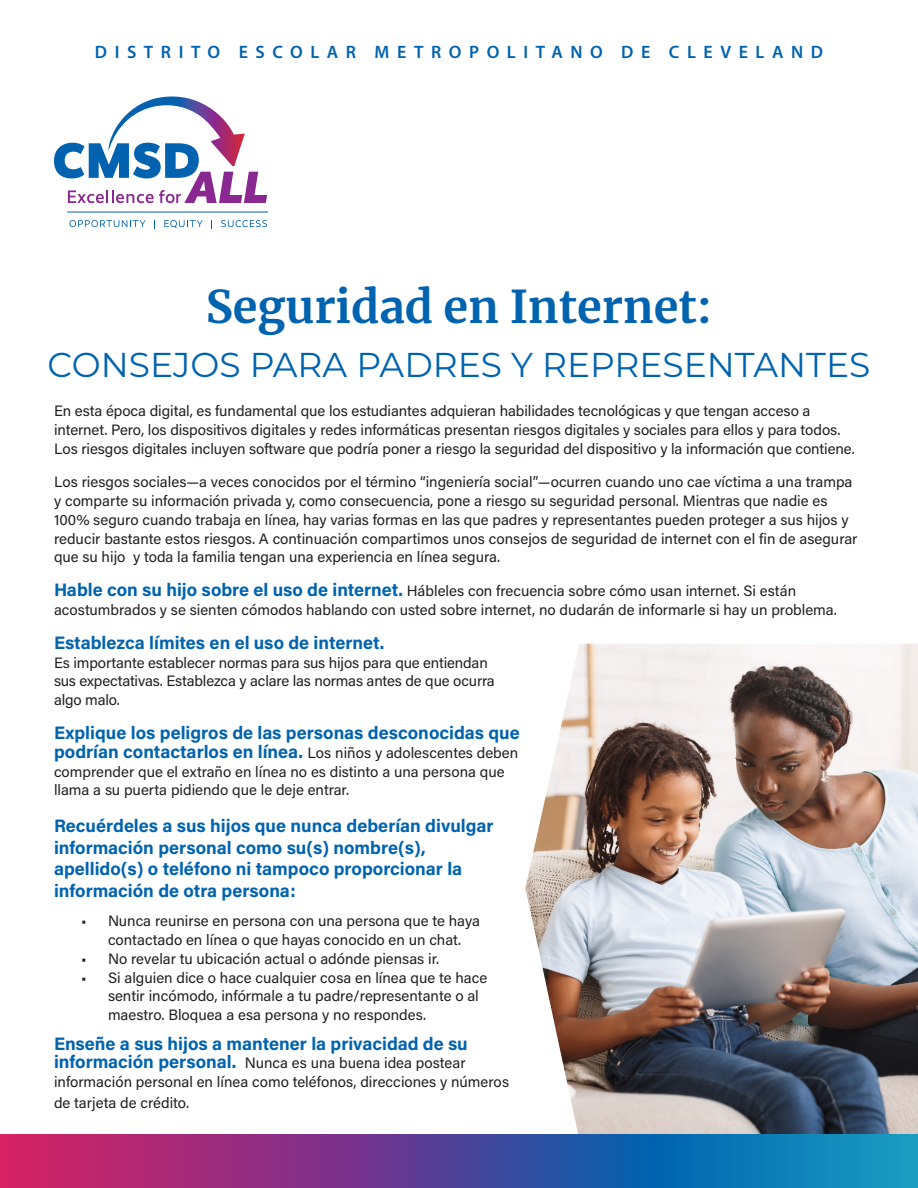
<style>
.page{position:relative;width:918px;height:1188px;background:#fff}
.page>*{position:absolute;margin:0;border:0;box-sizing:border-box;transform-origin:0 0}
.t1{font:700 45px "Merriweather";color:#0063af}
.t2{font:34.5px "Montserrat";color:#0063af}
.t3{font:700 18px/21.6px "Acumin Pro";color:#0063af}
.t4{font:600 18px "Myriad Pro";letter-spacing:.42em;color:#0063af}
.t5{font:15px/18.8px "Acumin Pro";color:#231f20}
.s1{font-weight:700;font-size:18px;color:#0063af}
.s2{font-weight:400;font-size:15px;color:#231f20}
</style>
<div class="page">
<img style="left:525px;top:644px;width:393px;height:490px">
<svg style="left:54px;top:97px;width:213px;height:106px"></svg>
<svg style="left:70px;top:220px;width:76px;height:7px"></svg>
<svg style="left:164px;top:220px;width:39px;height:8px"></svg>
<svg style="left:221px;top:220px;width:46px;height:7px"></svg>
<hr style="left:67px;top:212px;width:201px;height:1px;background:#0162b0">
<svg style="left:0;top:1134px;width:918px;height:54px"></svg>
<p class="t4" style="left:95px;top:41px;width:730px">DISTRITO ESCOLAR METROPOLITANO DE CLEVELAND</p>
<p class="t1" style="left:206px;top:275px;width:508px">Seguridad en Internet:</p>
<p class="t2" style="left:48px;top:341px;width:824px">CONSEJOS PARA PADRES Y REPRESENTANTES</p>
<p class="t5" style="left:54px;top:401px;width:802px">En esta época digital, es fundamental que los estudiantes adquieran habilidades tecnológicas y que tengan acceso a internet. Pero, los dispositivos digitales y redes informáticas presentan riesgos digitales y sociales para ellos y para todos.<br>Los riesgos digitales incluyen software que podría poner a riesgo la seguridad del dispositivo y la información que contiene.</p>
<p class="t5" style="left:54px;top:472px;width:805px">Los riesgos sociales—a veces conocidos por el término “ingeniería social”—ocurren cuando uno cae víctima a una trampa y comparte su información privada y, como consecuencia, pone a riesgo su seguridad personal. Mientras que nadie es 100% seguro cuando trabaja en línea, hay varias formas en las que padres y representantes pueden proteger a sus hijos y reducir bastante estos riesgos. A continuación compartimos unos consejos de seguridad de internet con el fin de asegurar que su hijo y toda la familia tengan una experiencia en línea segura.</p>
<p class="t5" style="left:54px;top:581px;width:784px"><span class="s1">Hable con su hijo sobre el uso de internet.</span> Hábleles con frecuencia sobre cómo usan internet. Si están acostumbrados y se sienten cómodos hablando con usted sobre internet, no dudarán de informarle si hay un problema.</p>
<p class="t3" style="left:54px;top:631px;width:332px">Establezca límites en el uso de internet.</p>
<p class="t5" style="left:54px;top:652px;width:442px">Es importante establecer normas para sus hijos para que entiendan sus expectativas. Establezca y aclare las normas antes de que ocurra algo malo.</p>
<p class="t3" style="left:54px;top:723px;width:467px;line-height:18.8px">Explique los peligros de las personas desconocidas que podrían contactarlos en línea. <span class="s2">Los niños y adolescentes deben</span></p>
<p class="t5" style="left:54px;top:761px;width:452px">comprender que el extraño en línea no es distinto a una persona que llama a su puerta pidiendo que le deje entrar.</p>
<p class="t3" style="left:54px;top:814px;width:441px">Recuérdeles a sus hijos que nunca deberían divulgar información personal como su(s) nombre(s), apellido(s) o teléfono ni tampoco proporcionar la información de otra persona:</p>
<p class="t5" style="left:81px;top:911px;width:400px;text-align:center">• Nunca reunirse en persona con una persona que te haya contactado en línea o que hayas conocido en un chat.</p>
<p class="t5" style="left:81px;top:949px;width:360px">• No revelar tu ubicación actual o adónde piensas ir.</p>
<p class="t5" style="left:108px;top:967px;width:381px;text-indent:-27px">• Si alguien dice o hace cualquier cosa en línea que te hace sentir incómodo, infórmale a tu padre/representante o al maestro. Bloquea a esa persona y no respondes.</p>
<p class="t3" style="left:54px;top:1032px;width:415px">Enseñe a sus hijos a mantener la privacidad de su</p>
<p class="t5" style="left:54px;top:1053px;width:457px"><span class="s1">información personal.</span> Nunca es una buena idea postear información personal en línea como teléfonos, direcciones y números</p>
<p class="t5" style="left:54px;top:1093px;width:137px">de tarjeta de crédito.</p>
</div>
